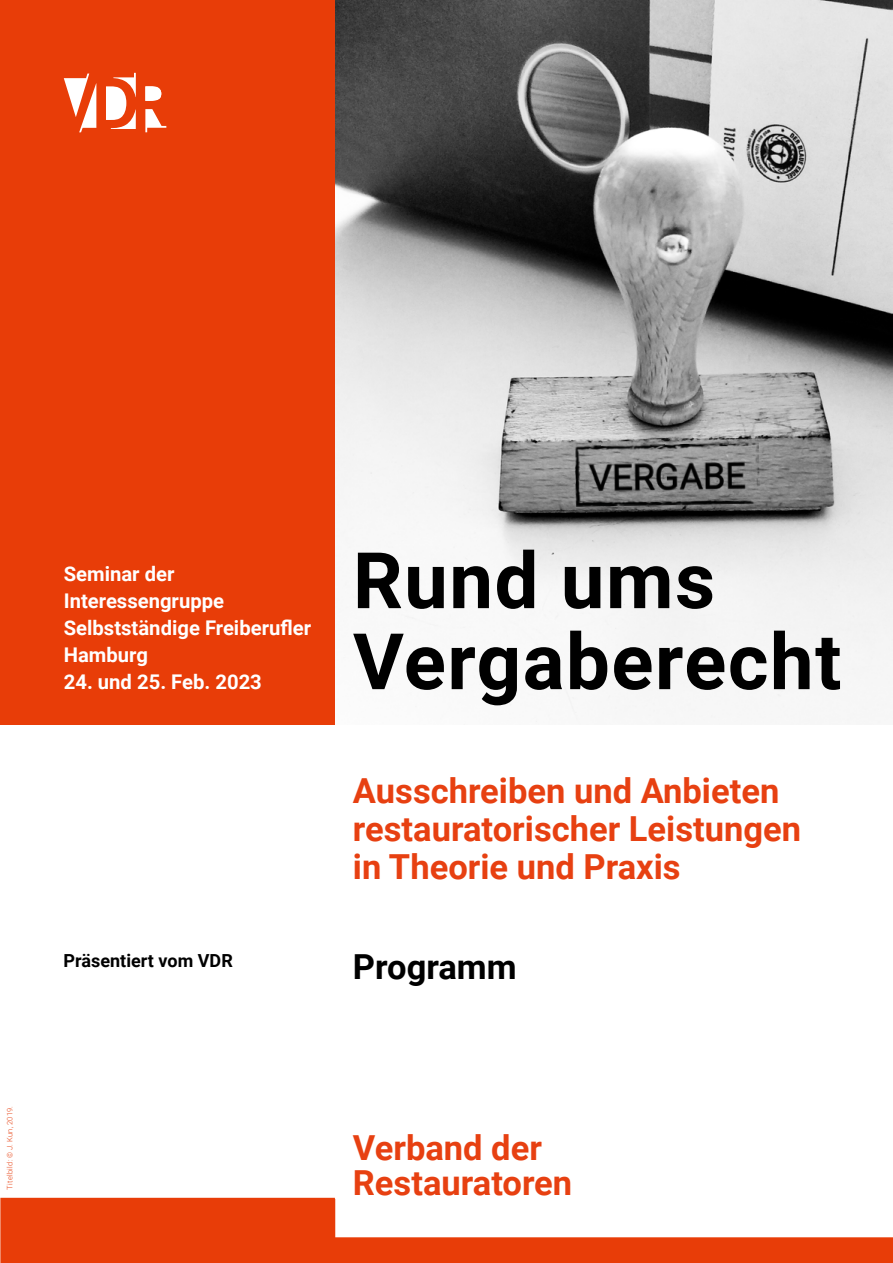
<style>
.page{position:relative;width:893px;height:1263px;background:#fff}
.page>*{position:absolute;margin:0;border:0;box-sizing:border-box;transform-origin:0 0}
.t1{font:700 78px/81px "Roboto";letter-spacing:.02em;color:#000}
.t2{font:700 34.5px/38.2px "Roboto";color:#e74011}
.t3{font:700 34.5px "Roboto";color:#000}
.t4{font:700 20.25px/27px "Roboto";color:#fff}
.t5{font:700 18px "Roboto";color:#000}
.t6{font:300 7.5px "Roboto";letter-spacing:.04em;color:#e74011}
</style>
<div class="page">
<div style="left:0;top:0;width:336px;height:724px;background:#e83d08"></div>
<svg style="left:0;top:1198px;width:893px;height:65px;fill:#e83d08"></svg>
<img style="left:336px;top:0;width:557px;height:722px">
<svg style="left:145px;top:86px;width:16px;height:15px"></svg>
<svg style="left:64px;top:74px;width:32px;height:58px"></svg>
<svg style="left:106px;top:73px;width:30px;height:56px"></svg>
<svg style="left:145px;top:109px;width:21px;height:23px"></svg>
<img style="left:575px;top:443px;width:185px;height:64px">
<p class="t6" style="left:5px;top:1189px;width:85px;rotate:-90deg">Titelbild: © J. Kun, 2019.</p>
<p class="t4" style="left:64px;top:559px;width:249px">Seminar der<br>Interessengruppe<br>Selbstständige Freiberufler<br>Hamburg</p>
<p class="t4" style="left:64px;top:667px;width:200px">24. und 25. Feb. 2023</p>
<p class="t5" style="left:64px;top:948px;width:171px">Präsentiert vom VDR</p>
<h1 class="t1" style="left:353px;top:537px;width:490px">Rund ums<br>Vergaberecht</h1>
<p class="t2" style="left:353px;top:770px;width:450px">Ausschreiben und Anbieten restauratorischer Leistungen in Theorie und Praxis</p>
<p class="t3" style="left:353px;top:943px;width:165px">Programm</p>
<p class="t2" style="left:353px;top:1129px;width:221px;line-height:34.5px">Verband der<br>Restauratoren</p>
</div>
